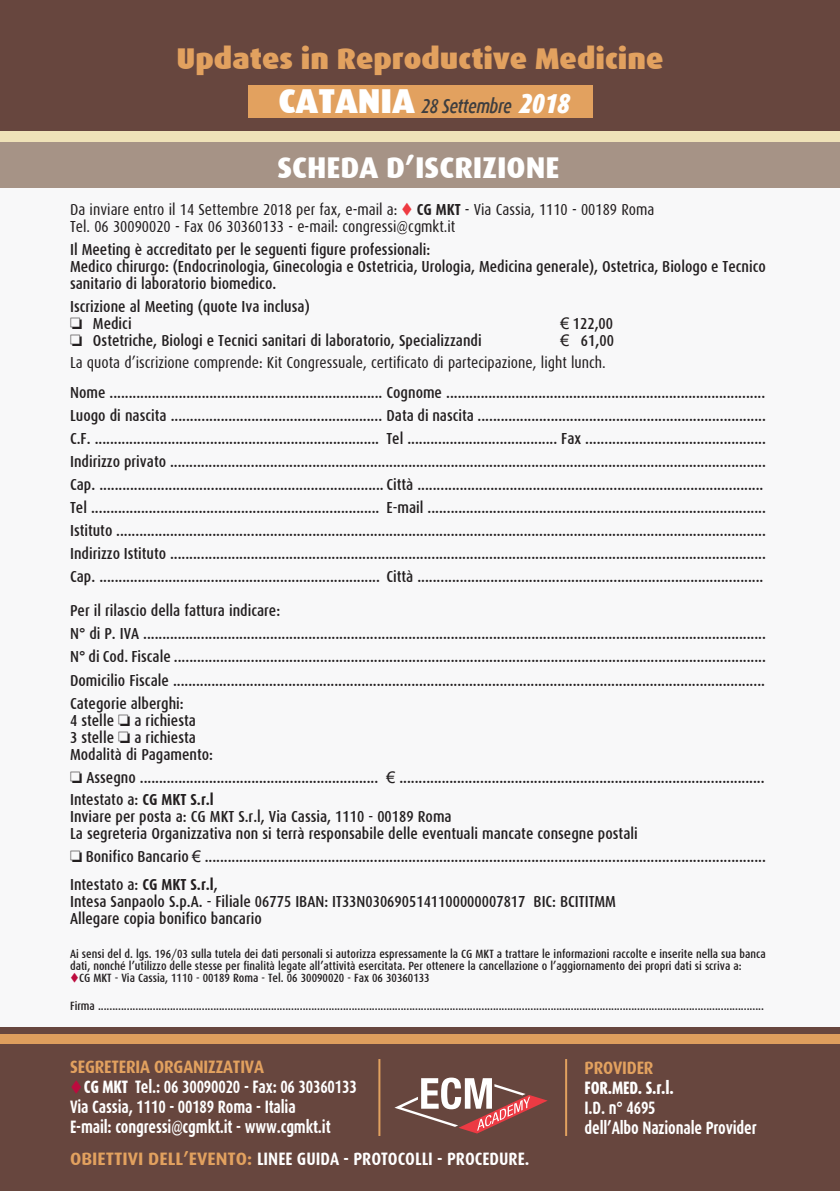
<style>
.page{position:relative;width:840px;height:1191px;background:#fff}
.page>*{position:absolute;margin:0;border:0;box-sizing:border-box;transform-origin:0 0}
.t1{font:900 34.6px "Dax";color:#fff}
.t2{font:900 30px "Dax";color:#e2a15f}
.t3{font:800 30px "Dax";color:#fff}
.t4{font:italic 900 27.4px "Dax Condensed";color:#fff}
.t5{font:italic 500 20px "Dax Condensed";letter-spacing:-.02em;color:#3e3e3f;scale:.94 1}
.t6{font:700 18px "Dax Condensed";letter-spacing:-.01em;color:#fff;scale:.9 1}
.t7{font:700 18px "Dax Condensed";letter-spacing:-.01em;color:#fff}
.t8{font:700 18px "Dax";letter-spacing:-.01em;color:#e2a15f;scale:.9 1}
.t9{font:800 18px "Dax Condensed";letter-spacing:-.01em;color:#fff;scale:.9 1}
.t10{font:500 16px/17px "Dax Condensed";color:#231f20}
.t11{font:16px "Dax Condensed";color:#231f20}
.t12{font:500 12px/12px "Dax Condensed";color:#231f20}
.s1{color:#ee3a41}
.s2{font-weight:700}
.s3{font-family:"Arial";font-weight:400}
.s4{color:#bc0b3e}
.s5{font-weight:800}
.s6{font-family:"Dax";color:#e2a15f}
</style>
<div class="page">
<div style="left:0;top:0;width:839px;height:1191px;background:#67463e"></div>
<div style="left:0;top:188px;width:839px;height:838px;background:#f9fafb"></div>
<div style="left:0;top:132px;width:839px;height:11px;background:#efe2b8"></div>
<div style="left:0;top:1034px;width:839px;height:9px;background:#e2a15f"></div>
<div style="left:0;top:142px;width:839px;height:46px;background:#a69386"></div>
<div style="left:248px;top:85px;width:344px;height:33px;background:#e2a15f"></div>
<svg style="left:394px;top:1077px;width:153px;height:56px"></svg>
<hr style="left:378px;top:1059px;width:2px;height:77px;background:#e2a15f">
<hr style="left:565px;top:1059px;width:2px;height:77px;background:#e2a15f">
<p class="t2" style="left:176px;top:42px;width:488px">Updates in Reproductive Medicine</p>
<p class="t1" style="left:278px;top:81px;width:137px">CATANIA</p>
<p class="t5" style="left:421px;top:95px;width:97px">28 Settembre</p>
<p class="t4" style="left:518px;top:88px;width:52px">2018</p>
<p class="t3" style="left:277px;top:150px;width:283px">SCHEDA D’ISCRIZIONE</p>
<p class="t11" style="left:70px;top:201px;width:585px">Da inviare entro il 14 Settembre 2018 per fax, e-mail a: <span class="s1">◆</span> <span class="s2">CG MKT</span> - Via Cassia, 1110 - 00189 Roma</p>
<p class="t11" style="left:70px;top:218px;width:386px">Tel. 06 30090020 - Fax 06 30360133 - e-mail: congressi@cgmkt.it</p>
<p class="t10" style="left:70px;top:241px;width:361px">Il Meeting è accreditato per le seguenti figure professionali:</p>
<p class="t10" style="left:70px;top:258px;width:697px">Medico chirurgo: (Endocrinologia, Ginecologia e Ostetricia, Urologia, Medicina generale), Ostetrica, Biologo e Tecnico sanitario di laboratorio biomedico.</p>
<p class="t10" style="left:70px;top:298px;width:241px">Iscrizione al Meeting (quote Iva inclusa)</p>
<p class="t10" style="left:70px;top:315px;width:63px">□ Medici</p>
<p class="t10" style="left:560px;top:315px;width:54px"><span class="s3">€</span> 122,00</p>
<p class="t10" style="left:70px;top:332px;width:413px">□ Ostetriche, Biologi e Tecnici sanitari di laboratorio, Specializzandi</p>
<p class="t10" style="left:560px;top:332px;width:55px"><span class="s3">€</span> 61,00</p>
<p class="t11" style="left:70px;top:354px;width:537px">La quota d’iscrizione comprende: Kit Congressuale, certificato di partecipazione, light lunch.</p>
<p class="t10" style="left:70px;top:384px;width:696px">Nome ....................................................................... Cognome ...................................................................................</p>
<p class="t10" style="left:70px;top:407px;width:697px">Luogo di nascita ....................................................... Data di nascita ...........................................................................</p>
<p class="t10" style="left:70px;top:430px;width:697px">C.F. .......................................................................... Tel ....................................... Fax ...............................................</p>
<p class="t10" style="left:70px;top:453px;width:697px">Indirizzo privato ...........................................................................................................................................................</p>
<p class="t10" style="left:70px;top:476px;width:694px">Cap. .......................................................................... Città ..........................................................................................</p>
<p class="t10" style="left:70px;top:499px;width:697px">Tel ........................................................................... E-mail ........................................................................................</p>
<p class="t10" style="left:70px;top:522px;width:697px">Istituto .........................................................................................................................................................................</p>
<p class="t10" style="left:70px;top:545px;width:697px">Indirizzo Istituto ...........................................................................................................................................................</p>
<p class="t10" style="left:70px;top:568px;width:694px">Cap. ......................................................................... Città ..........................................................................................</p>
<p class="t10" style="left:70px;top:602px;width:211px">Per il rilascio della fattura indicare:</p>
<p class="t10" style="left:70px;top:625px;width:697px">N° di P. IVA ..................................................................................................................................................................</p>
<p class="t10" style="left:70px;top:648px;width:697px">N° di Cod. Fiscale ..........................................................................................................................................................</p>
<p class="t10" style="left:70px;top:672px;width:696px">Domicilio Fiscale ..........................................................................................................................................................</p>
<p class="t10" style="left:70px;top:695px;width:115px">Categorie alberghi:</p>
<p class="t10" style="left:70px;top:712px;width:127px">4 stelle □ a richiesta</p>
<p class="t10" style="left:70px;top:729px;width:127px">3 stelle □ a richiesta</p>
<p class="t10" style="left:70px;top:746px;width:144px">Modalità di Pagamento:</p>
<p class="t10" style="left:70px;top:769px;width:695px">□ Assegno .............................................................. <span class="s3">€</span> ...............................................................................................</p>
<p class="t10" style="left:70px;top:791px;width:145px">Intestato a: <span class="s2">CG MKT S.r.l</span></p>
<p class="t10" style="left:70px;top:808px;width:383px">Inviare per posta a: CG MKT S.r.l, Via Cassia, 1110 - 00189 Roma</p>
<p class="t10" style="left:70px;top:825px;width:569px">La segreteria Organizzativa non si terrà responsabile delle eventuali mancate consegne postali</p>
<p class="t10" style="left:70px;top:848px;width:697px">□ Bonifico Bancario <span class="s3">€</span> ..................................................................................................................................................</p>
<p class="t10" style="left:70px;top:876px;width:149px">Intestato a: <span class="s2">CG MKT S.r.l</span>,</p>
<p class="t10" style="left:70px;top:893px;width:547px">Intesa Sanpaolo S.p.A. - Filiale 06775 IBAN: IT33N0306905141100000007817 BIC: BCITITMM</p>
<p class="t10" style="left:70px;top:910px;width:193px">Allegare copia bonifico bancario</p>
<p class="t12" style="left:70px;top:948px;width:697px">Ai sensi del d. lgs. 196/03 sulla tutela dei dati personali si autorizza espressamente la CG MKT a trattare le informazioni raccolte e inserite nella sua banca dati, nonché l’utilizzo delle stesse per finalità legate all’attività esercitata. Per ottenere la cancellazione o l’aggiornamento dei propri dati si scriva a:</p>
<p class="t12" style="left:70px;top:972px;width:361px"><span class="s4">▼</span>CG MKT - Via Cassia, 1110 - 00189 Roma - Tel. 06 30090020 - Fax 06 30360133</p>
<p class="t12" style="left:70px;top:1000px;width:695px">Firma .......................................................................................................................................................................................................................................</p>
<p class="t8" style="left:70px;top:1056px;width:217px">SEGRETERIA ORGANIZZATIVA</p>
<p class="t6" style="left:70px;top:1077px;width:320px"><span class="s4">▼</span><span class="s5">CG MKT</span> Tel.: 06 30090020 - Fax: 06 30360133</p>
<p class="t6" style="left:70px;top:1097px;width:252px">Via Cassia, 1110 - 00189 Roma - Italia</p>
<p class="t6" style="left:70px;top:1117px;width:291px">E-mail: congressi@cgmkt.it - www.cgmkt.it</p>
<p class="t7" style="left:70px;top:1148px;width:460px"><span class="s6">OBIETTIVI DELL’EVENTO:</span> LINEE GUIDA - PROTOCOLLI - PROCEDURE.</p>
<p class="t8" style="left:584px;top:1057px;width:78px">PROVIDER</p>
<p class="t9" style="left:584px;top:1077px;width:101px">FOR.MED. S.r.l.</p>
<p class="t6" style="left:584px;top:1098px;width:80px">I.D. n° 4695</p>
<p class="t6" style="left:584px;top:1118px;width:192px">dell’Albo Nazionale Provider</p>
</div>
